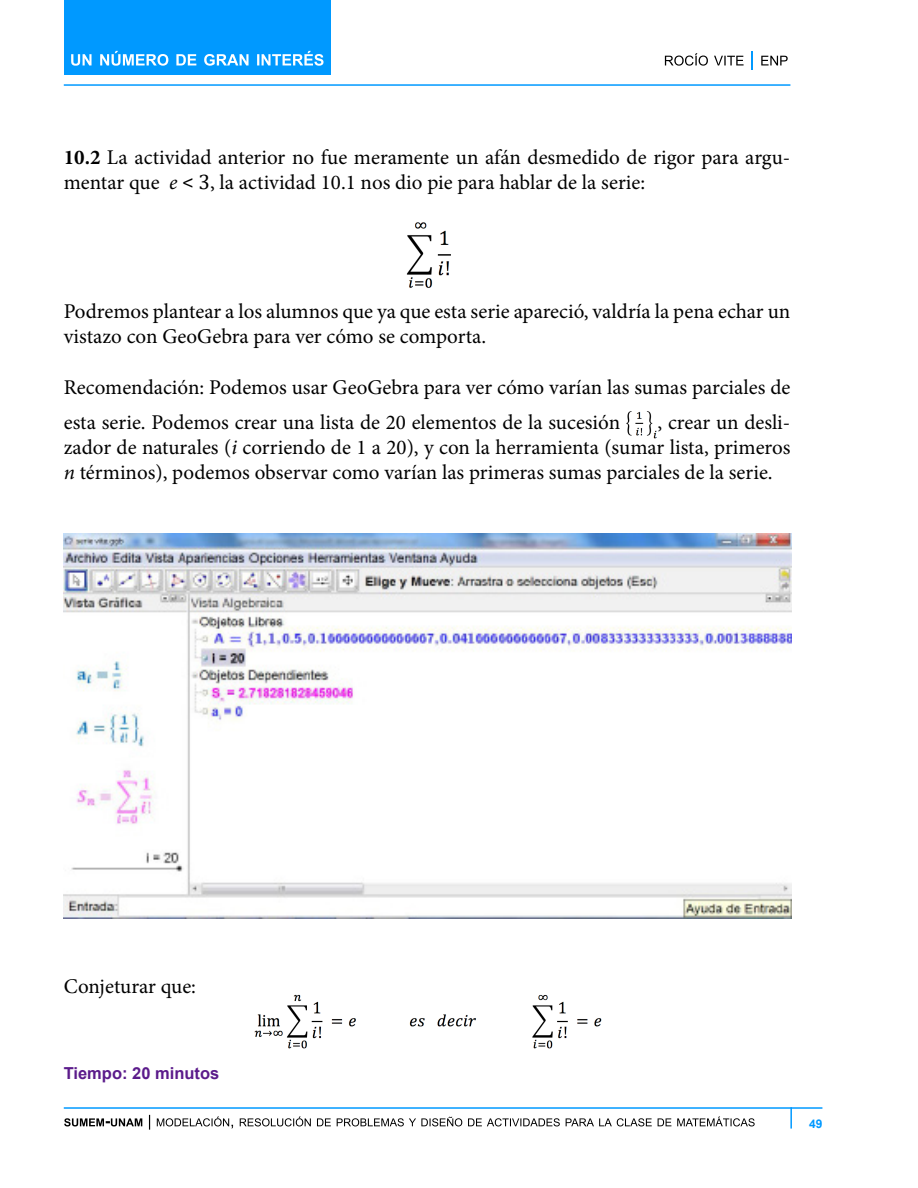
<style>
.page{position:relative;width:918px;height:1188px;background:#fff}
.page>*{position:absolute;margin:0;border:0;box-sizing:border-box;transform-origin:0 0}
.Texto_general{font:21px/25.2px "Minion Pro";color:#000}
.Texto_general-2{font:700 16.5px "Arial";color:#5b1b8b}
.t1{font:700 12px "Arial";color:#09f}
.s1{font-weight:700}
.s2{font-style:italic}
.s3{font-family:"Cambria"}
</style>
<div class="page">
<div style="left:64px;top:0;width:267px;height:75px;background:#09f"></div>
<svg style="left:761px;top:56px;width:27px;height:9px"></svg>
<svg style="left:752px;top:51px;width:1px;height:19px"></svg>
<svg style="left:665px;top:53px;width:79px;height:13px"></svg>
<svg style="left:71px;top:51px;width:253px;height:15px"></svg>
<svg style="left:64px;top:1115px;width:691px;height:15px"></svg>
<hr style="left:64px;top:84px;width:726px;height:2px;background:#09f">
<hr style="left:64px;top:1107px;width:758px;height:2px;background:#09f">
<hr style="left:790px;top:1107px;width:2px;height:22px;background:#09f">
<img style="left:406px;top:222px;width:45px;height:66px">
<img style="left:626px;top:411px;width:31px;height:28px">
<img style="left:64px;top:534px;width:728px;height:385px">
<img style="left:254px;top:994px;width:348px;height:55px">
<p class="Texto_general" style="left:64px;top:145px;width:728px"><span class="s1">10.2</span> La actividad anterior no fue meramente un afán desmedido de rigor para argu&shy;mentar que <span class="s2">e</span> <span class="s3">&lt; 3</span>, la actividad 10.1 nos dio pie para hablar de la serie:</p>
<p class="Texto_general" style="left:64px;top:299px;width:728px">Podremos plantear a los alumnos que ya que esta serie apareció, valdría la pena echar un vistazo con GeoGebra para ver cómo se comporta.</p>
<p class="Texto_general" style="left:64px;top:370px;width:728px;line-height:34.8px">Recomendación: Podemos usar GeoGebra para ver cómo varían las sumas parciales de esta serie. Podemos crear una lista de 20 elementos de la sucesión</p>
<p class="Texto_general" style="left:64px;top:409px;width:728px;text-align:justify;text-indent:594px">, crear un desli&shy;zador de naturales (<span class="s2">i</span> corriendo de 1 a 20), y con la herramienta (sumar lista, primeros <span class="s2">n</span> términos), podemos observar como varían las primeras sumas parciales de la serie.</p>
<p class="Texto_general" style="left:64px;top:974px;width:134px">Conjeturar que:</p>
<p class="Texto_general-2" style="left:64px;top:1063px;width:157px">Tiempo: 20 minutos</p>
<p class="t1" style="left:809px;top:1116px;width:15px">49</p>
</div>
